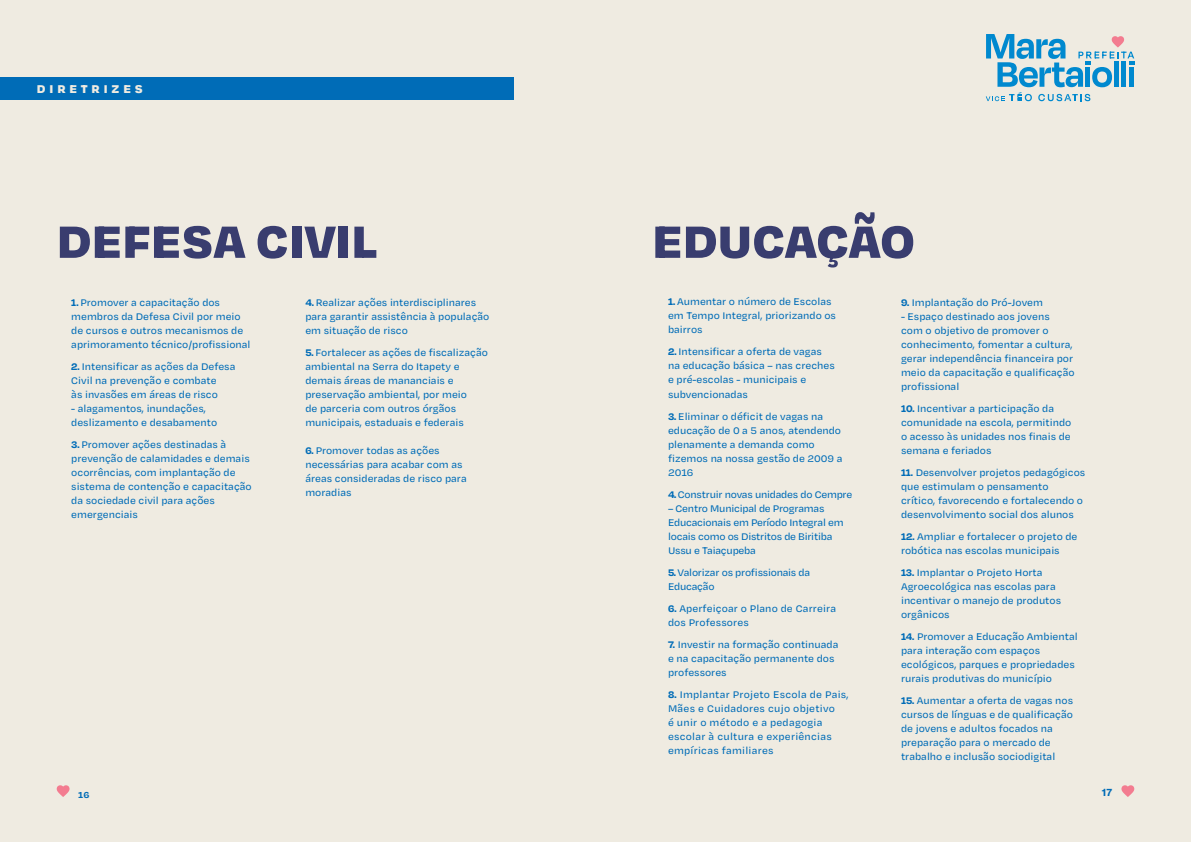
<style>
.page{position:relative;width:1191px;height:842px;background:#efebe1}
.page>*{position:absolute;margin:0;border:0;box-sizing:border-box;transform-origin:0 0}
.t1{font:100 52px "Degular Var Text";color:#393d6f}
.t2{font:100 13px "Degular Var Text";letter-spacing:.3em;color:#efebe1}
.t3{font:100 11px/14px "Degular Var Text";color:#006cb7}
.t4{font:100 11px/14px "Degular Var Text";letter-spacing:-.02em;color:#006cb7}
.t5{font:100 11px/14px "Degular Var Text";letter-spacing:.02em;color:#006cb7}
.t6{font:100 10px "Degular Var Text";color:#006cb7}
.t7{font:10px "N Haas Grotesk TX Pro 75 Bd";color:#006cb7}
</style>
<div class="page">
<svg style="left:985px;top:34px;width:149px;height:68px"></svg>
<div style="left:0;top:78px;width:513px;height:22px;background:#006cb7"></div>
<svg style="left:57px;top:785px;width:13px;height:12px"></svg>
<svg style="left:1121px;top:785px;width:13px;height:12px"></svg>
<p class="t2" style="left:37px;top:81px;width:107px">DIRETRIZES</p>
<h1 class="t1" style="left:57px;top:210px;width:323px">DEFESA CIVIL</h1>
<p class="t3" style="left:71px;top:295px;width:181px">1. Promover a capacitação dos membros da Defesa Civil por meio de cursos e outros mecanismos de aprimoramento técnico/profissional</p>
<p class="t3" style="left:71px;top:359px;width:166px">2. Intensificar as ações da Defesa<br>Civil na prevenção e combate<br>às invasões em áreas de risco</p>
<p class="t3" style="left:71px;top:401px;width:147px">- alagamentos, inundações, deslizamento e desabamento</p>
<p class="t3" style="left:71px;top:437px;width:182px">3. Promover ações destinadas à prevenção de calamidades e demais ocorrências, com implantação de sistema de contenção e capacitação da sociedade civil para ações emergenciais</p>
<p class="t3" style="left:305px;top:295px;width:186px">4. Realizar ações interdisciplinares para garantir assistência à população em situação de risco</p>
<p class="t3" style="left:305px;top:345px;width:184px">5. Fortalecer as ações de fiscalização ambiental na Serra do Itapety e demais áreas de mananciais e preservação ambiental, por meio<br>de parceria com outros órgãos municipais, estaduais e federais</p>
<p class="t3" style="left:305px;top:443px;width:163px">6. Promover todas as ações necessárias para acabar com as áreas consideradas de risco para moradias</p>
<h1 class="t1" style="left:652px;top:210px;width:264px">EDUCAÇÃO</h1>
<p class="t3" style="left:668px;top:295px;width:169px">1. Aumentar o número de Escolas em Tempo Integral, priorizando os bairros</p>
<p class="t3" style="left:668px;top:345px;width:168px">2. Intensificar a oferta de vagas na educação básica – nas creches e pré-escolas - municipais e subvencionadas</p>
<p class="t3" style="left:668px;top:409px;width:176px">3. Eliminar o déficit de vagas na educação de 0 a 5 anos, atendendo plenamente a demanda como fizemos na nossa gestão de 2009 a<br>2016</p>
<p class="t4" style="left:668px;top:487px;width:186px">4. Construir novas unidades do Cempre</p>
<p class="t4" style="left:668px;top:501px;width:177px">– Centro Municipal de Programas<br>Educacionais em Período Integral em locais como os Distritos de Biritiba<br>Ussu e Taiaçupeba</p>
<p class="t4" style="left:668px;top:565px;width:144px">5. Valorizar os profissionais da<br>Educação</p>
<p class="t3" style="left:668px;top:601px;width:169px">6. Aperfeiçoar o Plano de Carreira dos Professores</p>
<p class="t3" style="left:668px;top:637px;width:172px">7. Investir na formação continuada e na capacitação permanente dos professores</p>
<p class="t5" style="left:668px;top:687px;width:182px">8. Implantar Projeto Escola de Pais,<br>Mães e Cuidadores cujo objetivo<br>é unir o método e a pedagogia escolar à cultura e experiências empíricas familiares</p>
<p class="t3" style="left:901px;top:295px;width:143px">9. Implantação do Pró-Jovem</p>
<p class="t3" style="left:901px;top:309px;width:175px">- Espaço destinado aos jovens<br>com o objetivo de promover o conhecimento, fomentar a cultura, gerar independência financeira por meio da capacitação e qualificação profissional</p>
<p class="t3" style="left:901px;top:401px;width:172px">10. Incentivar a participação da comunidade na escola, permitindo o acesso às unidades nos finais de semana e feriados</p>
<p class="t3" style="left:901px;top:465px;width:186px">11. Desenvolver projetos pedagógicos que estimulam o pensamento crítico, favorecendo e fortalecendo o desenvolvimento social dos alunos</p>
<p class="t3" style="left:901px;top:529px;width:178px">12. Ampliar e fortalecer o projeto de robótica nas escolas municipais</p>
<p class="t3" style="left:901px;top:565px;width:162px">13. Implantar o Projeto Horta<br>Agroecológica nas escolas para incentivar o manejo de produtos orgânicos</p>
<p class="t3" style="left:901px;top:629px;width:178px">14. Promover a Educação Ambiental para interação com espaços ecológicos, parques e propriedades rurais produtivas do município</p>
<p class="t3" style="left:901px;top:693px;width:173px">15. Aumentar a oferta de vagas nos cursos de línguas e de qualificação de jovens e adultos focados na preparação para o mercado de trabalho e inclusão sociodigital</p>
<p class="t6" style="left:78px;top:788px;width:13px">16</p>
<p class="t7" style="left:1102px;top:786px;width:12px">17</p>
</div>
